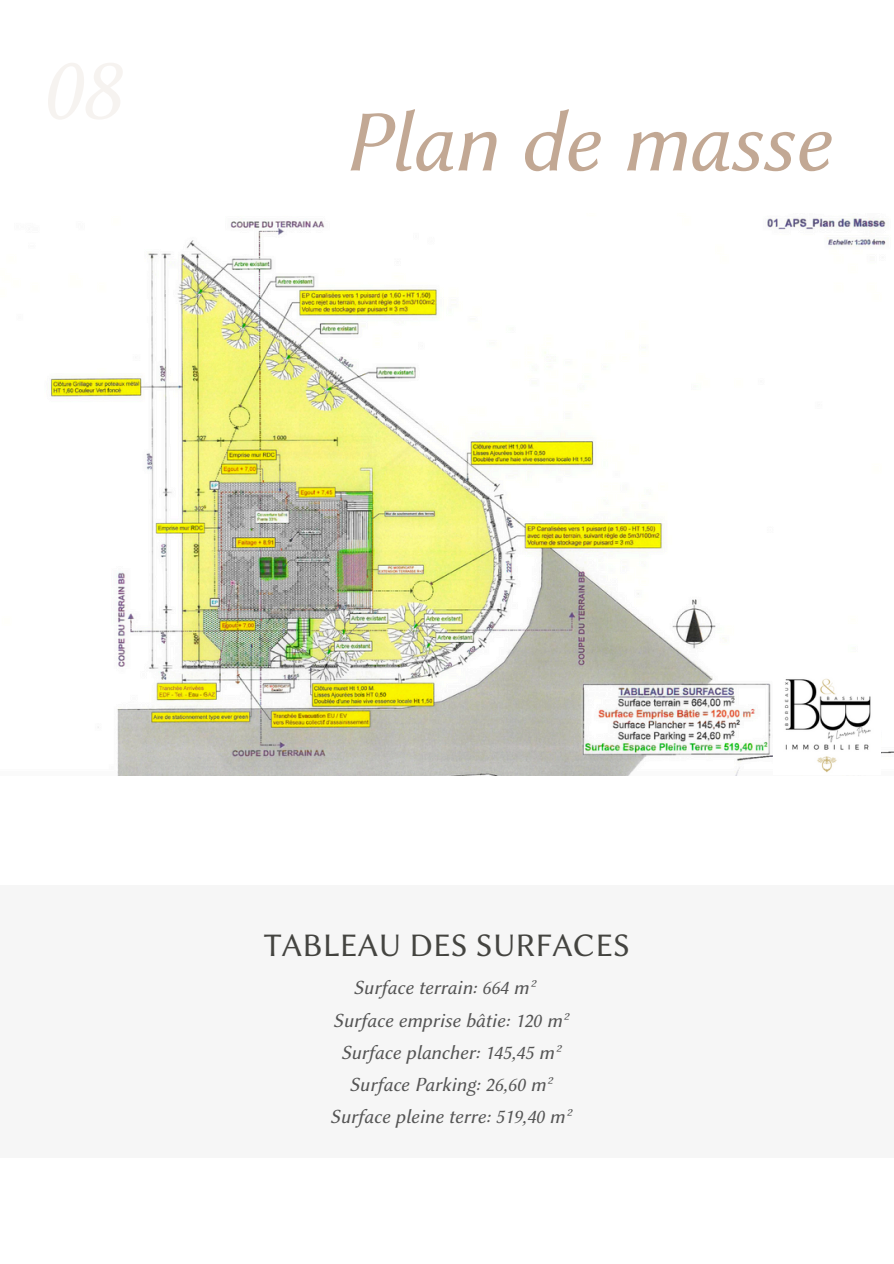
<style>
.page{position:relative;width:894px;height:1264px;background:#fff}
.page>*{position:absolute;margin:0;border:0;box-sizing:border-box;transform-origin:0 0}
.t1{font:87.6px "Lin Biolinum OI";color:#c2a894}
.t2{font:33px "Lin Biolinum O";color:#444440}
.t3{font:20.25px/31.8px "Lin Biolinum OI";color:#545454;text-align:center}
</style>
<div class="page">
<div style="left:0;top:885px;width:893px;height:272px;background:#f4f4f4"></div>
<img style="left:50px;top:218px;width:843px;height:557px">
<img style="left:772px;top:667px;width:107px;height:107px">
<h1 class="t1" style="left:342px;top:92px;width:489px">Plan de masse</h1>
<h2 class="t2" style="left:263px;top:926px;width:367px">TABLEAU DES SURFACES</h2>
<p class="t3" style="left:353px;top:971px;width:183px">Surface terrain: 664 m²</p>
<p class="t3" style="left:330px;top:1004px;width:242px">Surface emprise bâtie: 120 m²<br>Surface plancher: 145,45 m²<br>Surface Parking: 26,60 m²<br>Surface pleine terre: 519,40 m²</p>
</div>
